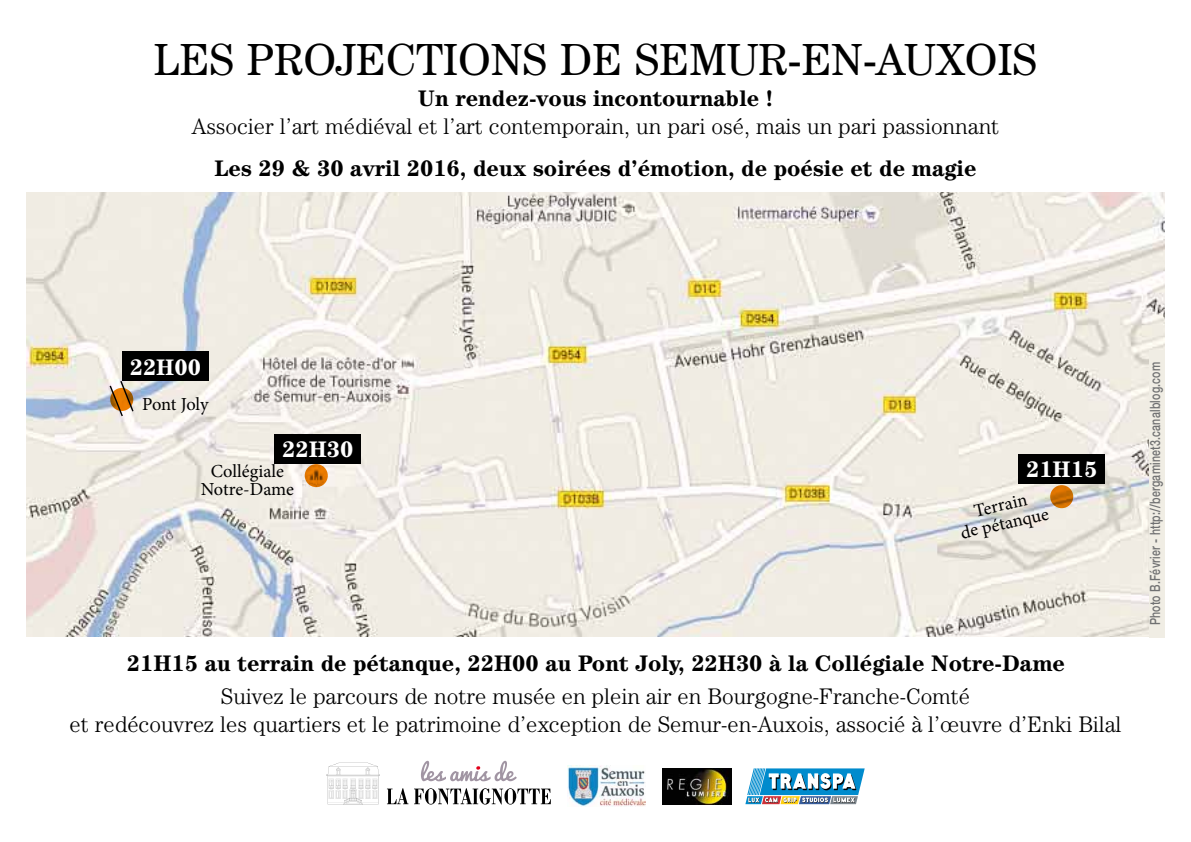
<style>
.page{position:relative;width:1191px;height:842px;background:#fff}
.page>*{position:absolute;margin:0;border:0;box-sizing:border-box;transform-origin:0 0}
.t1{font:45.3px "Century IT Cby BT";color:#000}
.t2{font:300 22.6px/28.3px "Century IT Cby BT";color:#000;text-align:center}
.t3{font:700 22.6px "Century IT Cby BT";color:#000}
.t4{font:700 22.6px "Century IT Cby BT";color:#fff}
.t5{font:18.4px/18.4px "Minion Pro";letter-spacing:-.005em;color:#000;text-align:center}
.t6{font:500 14.1px "Helvetica Neue LT Std";letter-spacing:.02em;color:#707172;scale:.75 1}
</style>
<div class="page">
<svg style="left:387px;top:788px;width:164px;height:16px"></svg>
<svg style="left:421px;top:761px;width:96px;height:20px"></svg>
<img style="left:567px;top:766px;width:78px;height:41px">
<svg style="left:745px;top:768px;width:119px;height:36px"></svg>
<img style="left:663px;top:768px;width:68px;height:36px">
<svg style="left:326px;top:763px;width:54px;height:42px"></svg>
<img style="left:26px;top:192px;width:1139px;height:445px">
<div style="left:275px;top:434px;width:86px;height:29px;background:#000"></div>
<svg style="left:305px;top:464px;width:23px;height:23px"></svg>
<div style="left:122px;top:352px;width:86px;height:29px;background:#000"></div>
<svg style="left:108px;top:379px;width:27px;height:39px"></svg>
<svg style="left:110px;top:388px;width:23px;height:23px"></svg>
<svg style="left:1050px;top:485px;width:23px;height:23px"></svg>
<div style="left:1018px;top:454px;width:86px;height:29px;background:#000"></div>
<div style="left:1150px;top:350px;width:15px;height:287px;background:#f0ede4"></div>
<h1 class="t1" style="left:154px;top:31px;width:885px">LES PROJECTIONS DE SEMUR-EN-AUXOIS</h1>
<p class="t3" style="left:418px;top:84px;width:357px">Un rendez-vous incontournable !</p>
<p class="t2" style="left:192px;top:112px;width:809px">Associer l’art médiéval et l’art contemporain, un pari osé, mais un pari passionnant</p>
<p class="t3" style="left:214px;top:154px;width:763px">Les 29 &amp; 30 avril 2016, deux soirées d’émotion, de poésie et de magie</p>
<p class="t4" style="left:130px;top:353px;width:73px">22H00</p>
<p class="t5" style="left:142px;top:395px;width:68px">Pont Joly</p>
<p class="t4" style="left:282px;top:435px;width:73px">22H30</p>
<p class="t5" style="left:211px;top:462px;width:75px">Collégiale</p>
<p class="t4" style="left:1026px;top:455px;width:73px">21H15</p>
<p class="t5" style="left:201px;top:480px;width:95px">Notre-Dame</p>
<p class="t5" style="left:954px;top:506px;width:91px;rotate:-13deg">Terrain<br>de pétanque</p>
<p class="t3" style="left:127px;top:649px;width:939px">21H15 au terrain de pétanque, 22H00 au Pont Joly, 22H30 à la Collégiale Notre-Dame</p>
<p class="t2" style="left:70px;top:682px;width:1053px">Suivez le parcours de notre musée en plein air en Bourgogne-Franche-Comté<br>et redécouvrez les quartiers et le patrimoine d’exception de Semur-en-Auxois, associé à l’œuvre d’Enki Bilal</p>
<p class="t6" style="left:1146px;top:625px;width:353px;rotate:-90deg">Photo B.Février - http://bergaminet3.canalblog.com</p>
</div>
